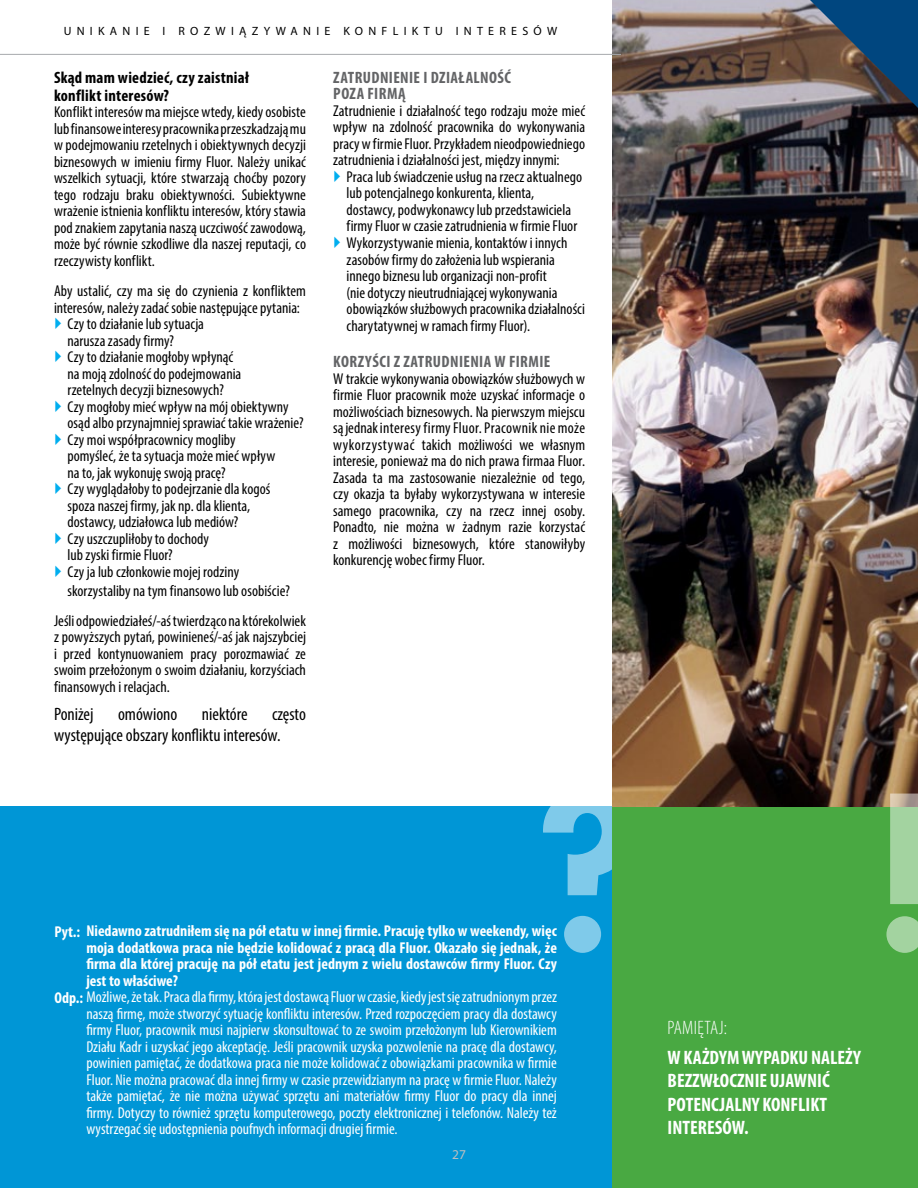
<style>
.page{position:relative;width:918px;height:1188px;background:#fff}
.page>*{position:absolute;margin:0;border:0;box-sizing:border-box;transform-origin:0 0}
.t1{font:700 condensed 19.5px/23.4px "Myriad Pro";color:#fff}
.t2{font:300 condensed 19.5px "Myriad Pro";letter-spacing:.02em;color:#fff}
.t3{font:condensed 18px/21.6px "Myriad Pro";color:#000}
.t4{font:700 condensed 16.5px/16.5px "Myriad Pro";letter-spacing:.025em;color:#636466}
.t5{font:700 condensed 16.5px/18px "Myriad Pro";letter-spacing:.015em;color:#000}
.t6{font:condensed 15.75px/16.5px "Myriad Pro";color:#000;text-align:justify}
.t7{font:condensed 15.75px "Myriad Pro";color:#fff}
.t8{font:700 condensed 15.75px "Myriad Pro";color:#fff}
.t9{font:13.5px "Myriad Pro";color:#bcbec0}
.t10{font:12px "Myriad Pro";letter-spacing:.44em;color:#000}
.s1{font-weight:700}
</style>
<div class="page">
<div style="left:0;top:807px;width:621px;height:381px;background:#0096d6"></div>
<svg style="left:542px;top:806px;width:70px;height:147px"></svg>
<div style="left:612px;top:807px;width:306px;height:381px;background:#49a942"></div>
<img style="left:612px;top:0;width:306px;height:807px">
<hr style="left:0;top:54px;width:621px;height:1px;background:#a7a9ac">
<svg style="left:886px;top:794px;width:32px;height:159px"></svg>
<svg style="left:810px;top:0;width:108px;height:108px;background:#39526a"></svg>
<p class="t10" style="left:64px;top:23px;width:495px">UNIKANIE I ROZWIĄZYWANIE KONFLIKTU INTERESÓW</p>
<p class="t5" style="left:54px;top:68px;width:196px">Skąd mam wiedzieć, czy zaistniał konflikt interesów?</p>
<p class="t6" style="left:54px;top:104px;width:254px">Konflikt interesów ma miejsce wtedy, kiedy osobiste lub finansowe interesy pracownika przeszkadzają mu w podejmowaniu rzetelnych i obiektywnych decyzji biznesowych w imieniu firmy Fluor. Należy unikać wszelkich sytuacji, które stwarzają choćby pozory tego rodzaju braku obiektywności. Subiektywne wrażenie istnienia konfliktu interesów, który stawia pod znakiem zapytania naszą uczciwość zawodową, może być równie szkodliwe dla naszej reputacji, co rzeczywisty konflikt.</p>
<p class="t6" style="left:54px;top:282px;width:254px">Aby ustalić, czy ma się do czynienia z konfliktem</p>
<p class="t6" style="left:54px;top:299px;width:247px">interesów, należy zadać sobie następujące pytania:</p>
<p class="t6" style="left:67px;top:315px;width:138px">Czy to działanie lub sytuacja</p>
<p class="t6" style="left:67px;top:332px;width:108px">narusza zasady firmy?</p>
<p class="t6" style="left:67px;top:348px;width:167px">Czy to działanie mogłoby wpłynąć</p>
<p class="t6" style="left:67px;top:365px;width:175px">na moją zdolność do podejmowania</p>
<p class="t6" style="left:67px;top:381px;width:158px">rzetelnych decyzji biznesowych?</p>
<p class="t6" style="left:67px;top:398px;width:223px">Czy mogłoby mieć wpływ na mój obiektywny</p>
<p class="t6" style="left:67px;top:414px;width:238px">osąd albo przynajmniej sprawiać takie wrażenie?</p>
<p class="t6" style="left:67px;top:431px;width:170px">Czy moi współpracownicy mogliby</p>
<p class="t6" style="left:67px;top:447px;width:209px">pomyśleć, że ta sytuacja może mieć wpływ</p>
<p class="t6" style="left:67px;top:464px;width:160px">na to, jak wykonuję swoją pracę?</p>
<p class="t6" style="left:67px;top:480px;width:204px">Czy wyglądałoby to podejrzanie dla kogoś</p>
<p class="t6" style="left:67px;top:497px;width:184px">spoza naszej firmy, jak np. dla klienta,</p>
<p class="t6" style="left:67px;top:513px;width:172px">dostawcy, udziałowca lub mediów?</p>
<p class="t6" style="left:67px;top:530px;width:143px">Czy uszczupliłoby to dochody</p>
<p class="t6" style="left:67px;top:546px;width:107px">lub zyski firmie Fluor?</p>
<p class="t6" style="left:67px;top:563px;width:173px">Czy ja lub członkowie mojej rodziny</p>
<p class="t6" style="left:54px;top:575px;width:253px;line-height:30px;text-align:center">skorzystaliby na tym finansowo lub osobiście?<br>Jeśli odpowiedziałeś/-aś twierdząco na którekolwiek</p>
<p class="t6" style="left:54px;top:628px;width:254px">z powyższych pytań, powinieneś/-aś jak najszybciej i przed kontynuowaniem pracy porozmawiać ze swoim przełożonym o swoim działaniu, korzyściach finansowych i relacjach.</p>
<p class="t3" style="left:54px;top:703px;width:41px">Poniżej</p>
<p class="t3" style="left:118px;top:703px;width:61px">omówiono</p>
<p class="t3" style="left:202px;top:703px;width:47px">niektóre</p>
<p class="t3" style="left:54px;top:703px;width:253px;text-indent:218px">często występujące obszary konfliktu interesów.</p>
<p class="t4" style="left:333px;top:69px;width:179px">ZATRUDNIENIE I DZIAŁALNOŚĆ<br>POZA FIRMĄ</p>
<p class="t6" style="left:333px;top:102px;width:254px">Zatrudnienie i działalność tego rodzaju może mieć wpływ na zdolność pracownika do wykonywania pracy w firmie Fluor. Przykładem nieodpowiedniego zatrudnienia i działalności jest, między innymi:</p>
<p class="t6" style="left:347px;top:168px;width:240px;text-align:left">Praca lub świadczenie usług na rzecz aktualnego lub potencjalnego konkurenta, klienta, dostawcy, podwykonawcy lub przedstawiciela firmy Fluor w czasie zatrudnienia w firmie Fluor Wykorzystywanie mienia, kontaktów i innych zasobów firmy do założenia lub wspierania innego biznesu lub organizacji non-profit<br>(nie dotyczy nieutrudniającej wykonywania obowiązków służbowych pracownika działalności charytatywnej w ramach firmy Fluor).</p>
<p class="t4" style="left:333px;top:353px;width:219px">KORZYŚCI Z ZATRUDNIENIA W FIRMIE</p>
<p class="t6" style="left:333px;top:370px;width:254px">W trakcie wykonywania obowiązków służbowych w firmie Fluor pracownik może uzyskać informacje o możliwościach biznesowych. Na pierwszym miejscu są jednak interesy firmy Fluor. Pracownik nie może wykorzystywać takich możliwości we własnym interesie, ponieważ ma do nich prawa firmaa Fluor.<br>Zasada ta ma zastosowanie niezależnie od tego, czy okazja ta byłaby wykorzystywana w interesie samego pracownika, czy na rzecz innej osoby.<br>Ponadto, nie można w żadnym razie korzystać z możliwości biznesowych, które stanowiłyby konkurencję wobec firmy Fluor.</p>
<p class="t8" style="left:55px;top:921px;width:504px">Pyt.: Niedawno zatrudniłem się na pół etatu w innej firmie. Pracuję tylko w weekendy, więc</p>
<p class="t8" style="left:86px;top:937px;width:472px">moja dodatkowa praca nie będzie kolidować z pracą dla Fluor. Okazało się jednak, że</p>
<p class="t8" style="left:86px;top:954px;width:472px">firma dla której pracuję na pół etatu jest jednym z wielu dostawców firmy Fluor. Czy</p>
<p class="t8" style="left:86px;top:970px;width:93px">jest to właściwe?</p>
<p class="t7" style="left:55px;top:987px;width:504px"><span class="s1">Odp.:</span> Możliwe, że tak. Praca dla firmy, która jest dostawcą Fluor w czasie, kiedy jest się zatrudnionym przez</p>
<p class="t7" style="left:86px;top:1004px;width:472px">naszą firmę, może stworzyć sytuację konfliktu interesów. Przed rozpoczęciem pracy dla dostawcy</p>
<p class="t7" style="left:86px;top:1020px;width:472px">firmy Fluor, pracownik musi najpierw skonsultować to ze swoim przełożonym lub Kierownikiem</p>
<p class="t7" style="left:86px;top:1037px;width:472px">Działu Kadr i uzyskać jego akceptację. Jeśli pracownik uzyska pozwolenie na pracę dla dostawcy,</p>
<p class="t7" style="left:86px;top:1053px;width:472px">powinien pamiętać, że dodatkowa praca nie może kolidować z obowiązkami pracownika w firmie</p>
<p class="t7" style="left:86px;top:1070px;width:472px">Fluor. Nie można pracować dla innej firmy w czasie przewidzianym na pracę w firmie Fluor. Należy</p>
<p class="t7" style="left:86px;top:1086px;width:472px">także pamiętać, że nie można używać sprzętu ani materiałów firmy Fluor do pracy dla innej</p>
<p class="t7" style="left:86px;top:1103px;width:472px">firmy. Dotyczy to również sprzętu komputerowego, poczty elektronicznej i telefonów. Należy też</p>
<p class="t7" style="left:86px;top:1119px;width:313px">wystrzegać się udostępnienia poufnych informacji drugiej firmie.</p>
<p class="t9" style="left:452px;top:1146px;width:15px">27</p>
<p class="t2" style="left:668px;top:1016px;width:61px">PAMIĘTAJ:</p>
<p class="t1" style="left:668px;top:1045px;width:195px">W KAŻDYM WYPADKU NALEŻY<br>BEZZWŁOCZNIE UJAWNIĆ<br>POTENCJALNY KONFLIKT<br>INTERESÓW.</p>
</div>
